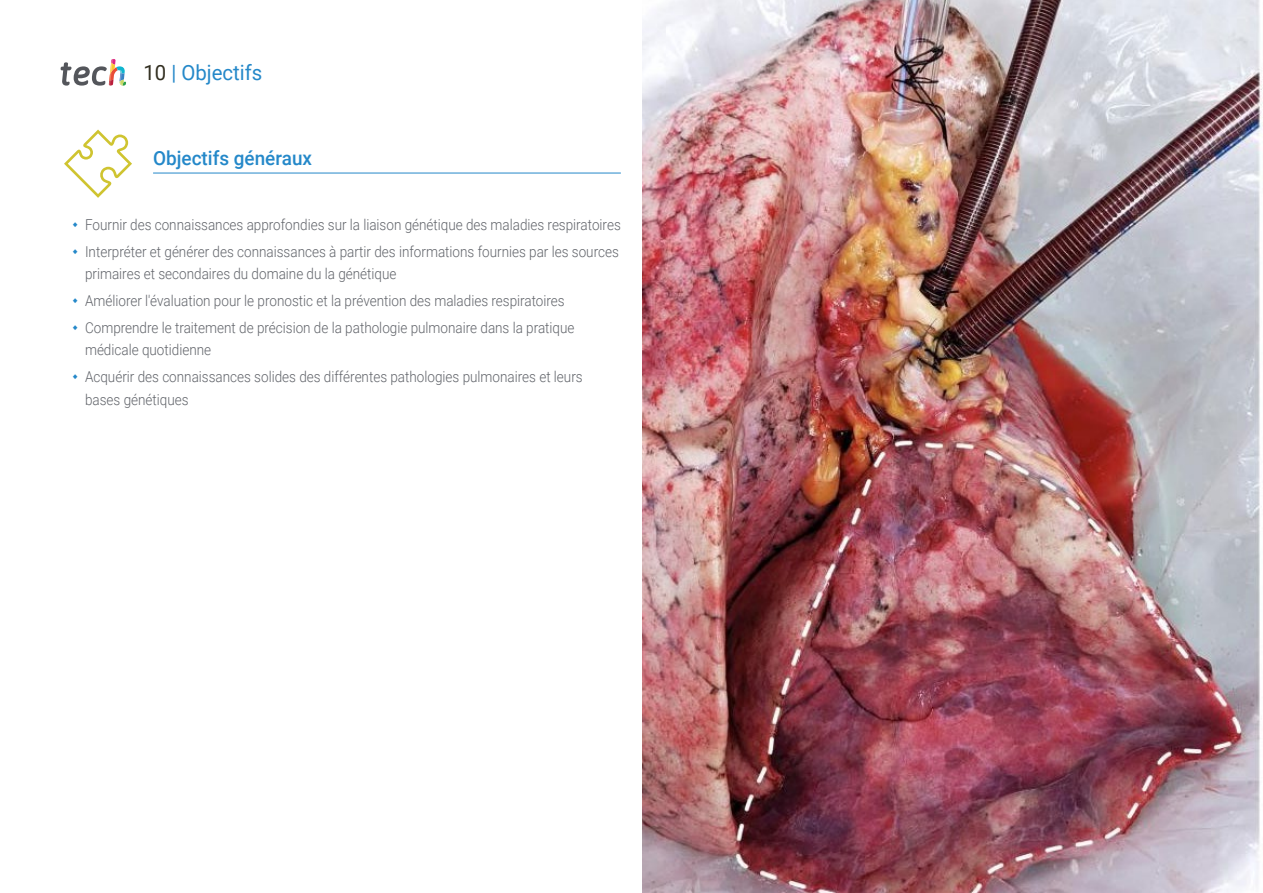
<style>
.page{position:relative;width:1263px;height:893px;background:#fff}
.page>*{position:absolute;margin:0;border:0;box-sizing:border-box;transform-origin:0 0}
.t1{font:21px "Roboto";color:#2488c9}
.t2{font:500 19.5px "Roboto";color:#2488c9}
.t3{font:300 15px/26.7px "Roboto";color:#61646a;scale:.9 1}
.s1{color:#312e20}
.s2{color:#2588c9}
</style>
<div class="page">
<svg style="left:61px;top:59px;width:65px;height:27px"></svg>
<hr style="left:153px;top:173px;width:468px;height:1px;background:#2488c9">
<svg style="left:64px;top:130px;width:68px;height:68px"></svg>
<img style="left:642px;top:0;width:621px;height:893px">
<h1 class="t1" style="left:144px;top:57px;width:120px"><span class="s1">10</span> <span class="s2">|</span> Objectifs</h1>
<h2 class="t2" style="left:153px;top:144px;width:160px">Objectifs généraux</h2>
<p class="t3" style="left:85px;top:211px;width:597px">Fournir des connaissances approfondies sur la liaison génétique des maladies respiratoires<br>Interpréter et générer des connaissances à partir des informations fournies par les sources</p>
<p class="t3" style="left:85px;top:260px;width:545px">primaires et secondaires du domaine du la génétique<br>Améliorer l'évaluation pour le pronostic et la prévention des maladies respiratoires<br>Comprendre le traitement de précision de la pathologie pulmonaire dans la pratique</p>
<p class="t3" style="left:85px;top:336px;width:554px">médicale quotidienne<br>Acquérir des connaissances solides des différentes pathologies pulmonaires et leurs</p>
<p class="t3" style="left:85px;top:385px;width:117px">bases génétiques</p>
</div>
